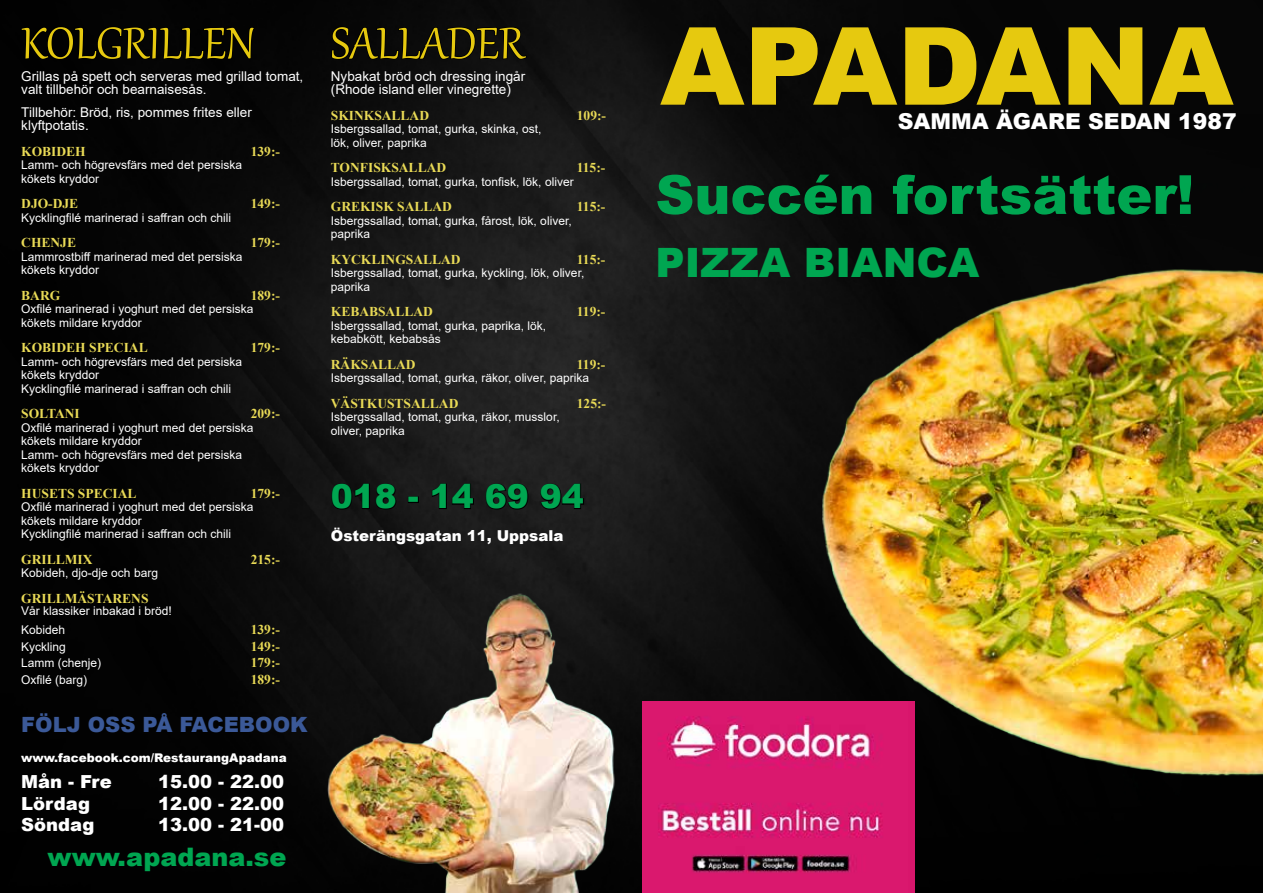
<style>
.page{position:relative;width:1263px;height:893px;background:#fff}
.page>*{position:absolute;margin:0;border:0;box-sizing:border-box;transform-origin:0 0}
.t1{font:900 108px "Arial";letter-spacing:-.005em;color:#e6c90f}
.t2{font:54px "Gabriola";color:#e6c90f}
.t3{font:900 54px "Arial";color:#00a651}
.t4{font:900 40.5px "Arial";color:#00a651}
.t5{font:900 33px "Arial";color:#00a651}
.t6{font:900 25.5px "Arial";color:#00a651}
.t7{font:900 21.9px "Arial";color:#fff}
.t8{font:900 21px "Arial";color:#3b5998}
.t9{font:900 18px "Arial";color:#fff}
.t10{font:900 15px "Arial";color:#fff}
.t11{font:700 13.5px "Times New Roman";color:#e9da56}
.t12{font:13.5px/13.5px "Arial";color:#fff}
.t13{font:12px/13.5px "Arial";color:#fff}
.t14{font:900 12px "Arial";color:#fff}
</style>
<div class="page">
<img style="left:0;top:0;width:1263px;height:893px">
<div style="left:20px;top:25px;width:235px;height:36px;background:#020202"></div>
<svg style="left:330px;top:26px;width:198px;height:35px;background:#070707"></svg>
<img style="left:323px;top:584px;width:299px;height:309px">
<svg style="left:331px;top:482px;width:66px;height:28px;background:#0e0e0e"></svg>
<div style="left:408px;top:496px;width:11px;height:7px;border:2px solid #000"></div>
<svg style="left:431px;top:482px;width:44px;height:28px"></svg>
<svg style="left:485px;top:483px;width:44px;height:27px"></svg>
<svg style="left:539px;top:483px;width:46px;height:27px"></svg>
<img style="left:643px;top:702px;width:271px;height:191px">
<img style="left:778px;top:184px;width:485px;height:694px">
<h2 class="t2" style="left:21px;top:8px;width:235px">KOLGRILLEN</h2>
<p class="t12" style="left:21px;top:69px;width:284px">Grillas på spett och serveras med grillad tomat, valt tillbehör och bearnaisesås.</p>
<p class="t12" style="left:21px;top:105px;width:232px">Tillbehör: Bröd, ris, pommes frites eller klyftpotatis.</p>
<p class="t11" style="left:21px;top:141px;width:66px">KOBIDEH</p>
<p class="t11" style="left:251px;top:141px;width:31px">139:-</p>
<p class="t13" style="left:21px;top:158px;width:222px">Lamm- och högrevsfärs med det persiska kökets kryddor</p>
<p class="t11" style="left:21px;top:194px;width:58px">DJO-DJE</p>
<p class="t11" style="left:251px;top:194px;width:31px">149:-</p>
<p class="t13" style="left:21px;top:211px;width:211px">Kycklingfilé marinerad i saffran och chili</p>
<p class="t11" style="left:21px;top:233px;width:56px">CHENJE</p>
<p class="t11" style="left:251px;top:233px;width:31px">179:-</p>
<p class="t13" style="left:21px;top:250px;width:223px">Lammrostbiff marinerad med det persiska kökets kryddor</p>
<p class="t11" style="left:21px;top:285px;width:41px">BARG</p>
<p class="t11" style="left:251px;top:285px;width:31px">189:-</p>
<p class="t13" style="left:21px;top:302px;width:234px">Oxfilé marinerad i yoghurt med det persiska kökets mildare kryddor</p>
<p class="t11" style="left:21px;top:338px;width:128px">KOBIDEH SPECIAL</p>
<p class="t11" style="left:251px;top:338px;width:31px">179:-</p>
<p class="t13" style="left:21px;top:355px;width:222px">Lamm- och högrevsfärs med det persiska kökets kryddor<br>Kycklingfilé marinerad i saffran och chili</p>
<p class="t11" style="left:21px;top:404px;width:60px">SOLTANI</p>
<p class="t11" style="left:251px;top:404px;width:31px">209:-</p>
<p class="t13" style="left:21px;top:421px;width:234px">Oxfilé marinerad i yoghurt med det persiska kökets mildare kryddor<br>Lamm- och högrevsfärs med det persiska kökets kryddor</p>
<p class="t11" style="left:21px;top:483px;width:117px">HUSETS SPECIAL</p>
<p class="t11" style="left:251px;top:483px;width:31px">179:-</p>
<p class="t13" style="left:21px;top:500px;width:234px">Oxfilé marinerad i yoghurt med det persiska kökets mildare kryddor<br>Kycklingfilé marinerad i saffran och chili</p>
<p class="t11" style="left:21px;top:549px;width:73px">GRILLMIX</p>
<p class="t11" style="left:251px;top:549px;width:31px">215:-</p>
<p class="t13" style="left:21px;top:566px;width:138px">Kobideh, djo-dje och barg</p>
<p class="t11" style="left:21px;top:588px;width:129px">GRILLMÄSTARENS</p>
<p class="t13" style="left:21px;top:601px;width:152px;line-height:19.5px">Vår klassiker inbakad i bröd!<br>Kobideh</p>
<p class="t11" style="left:251px;top:620px;width:31px">139:-</p>
<p class="t13" style="left:21px;top:640px;width:46px">Kyckling</p>
<p class="t11" style="left:251px;top:636px;width:31px">149:-</p>
<p class="t13" style="left:21px;top:656px;width:82px">Lamm (chenje)</p>
<p class="t11" style="left:251px;top:653px;width:31px">179:-</p>
<p class="t13" style="left:21px;top:673px;width:68px">Oxfilé (barg)</p>
<p class="t11" style="left:251px;top:669px;width:31px">189:-</p>
<h3 class="t8" style="left:21px;top:709px;width:288px">FÖLJ OSS PÅ FACEBOOK</h3>
<p class="t14" style="left:21px;top:748px;width:267px">www.facebook.com/RestaurangApadana</p>
<h3 class="t9" style="left:21px;top:769px;width:92px">Mån - Fre</h3>
<h3 class="t9" style="left:158px;top:769px;width:128px">15.00 - 22.00</h3>
<h3 class="t9" style="left:21px;top:790px;width:70px">Lördag</h3>
<h3 class="t9" style="left:158px;top:790px;width:128px">12.00 - 22.00</h3>
<h3 class="t9" style="left:21px;top:812px;width:75px">Söndag</h3>
<h3 class="t9" style="left:158px;top:812px;width:128px">13.00 - 21-00</h3>
<h3 class="t6" style="left:48px;top:839px;width:240px">www.apadana.se</h3>
<h2 class="t2" style="left:331px;top:8px;width:195px">SALLADER</h2>
<p class="t12" style="left:331px;top:69px;width:196px">Nybakat bröd och dressing ingår (Rhode island eller vinegrette)</p>
<p class="t11" style="left:331px;top:105px;width:100px">SKINKSALLAD</p>
<p class="t11" style="left:577px;top:105px;width:31px">109:-</p>
<p class="t13" style="left:331px;top:122px;width:212px">Isbergssallad, tomat, gurka, skinka, ost, lök, oliver, paprika</p>
<p class="t11" style="left:331px;top:158px;width:117px">TONFISKSALLAD</p>
<p class="t11" style="left:577px;top:158px;width:30px">115:-</p>
<p class="t13" style="left:331px;top:175px;width:244px">Isbergssallad, tomat, gurka, tonfisk, lök, oliver</p>
<p class="t11" style="left:331px;top:197px;width:123px">GREKISK SALLAD</p>
<p class="t11" style="left:577px;top:197px;width:30px">115:-</p>
<p class="t13" style="left:331px;top:214px;width:242px">Isbergssallad, tomat, gurka, fårost, lök, oliver, paprika</p>
<p class="t11" style="left:331px;top:249px;width:131px">KYCKLINGSALLAD</p>
<p class="t11" style="left:577px;top:249px;width:30px">115:-</p>
<p class="t13" style="left:331px;top:266px;width:255px">Isbergssallad, tomat, gurka, kyckling, lök, oliver, paprika</p>
<p class="t11" style="left:331px;top:302px;width:104px">KEBABSALLAD</p>
<p class="t11" style="left:577px;top:302px;width:30px">119:-</p>
<p class="t13" style="left:331px;top:319px;width:217px">Isbergssallad, tomat, gurka, paprika, lök, kebabkött, kebabsås</p>
<p class="t11" style="left:331px;top:354px;width:86px">RÄKSALLAD</p>
<p class="t11" style="left:577px;top:354px;width:30px">119:-</p>
<p class="t13" style="left:331px;top:371px;width:260px">Isbergssallad, tomat, gurka, räkor, oliver, paprika</p>
<p class="t11" style="left:331px;top:393px;width:129px">VÄSTKUSTSALLAD</p>
<p class="t11" style="left:577px;top:393px;width:31px">125:-</p>
<p class="t13" style="left:331px;top:410px;width:230px">Isbergssallad, tomat, gurka, räkor, musslor, oliver, paprika</p>
<h3 class="t5" style="left:331px;top:473px;width:255px">018 - 14 69 94</h3>
<p class="t10" style="left:331px;top:525px;width:234px">Österängsgatan 11, Uppsala</p>
<h1 class="t1" style="left:660px;top:-12px;width:575px">APADANA</h1>
<h3 class="t7" style="left:898px;top:105px;width:340px">SAMMA ÄGARE SEDAN 1987</h3>
<h2 class="t3" style="left:655px;top:155px;width:540px">Succén fortsätter!</h2>
<h3 class="t4" style="left:655px;top:233px;width:325px">PIZZA BIANCA</h3>
</div>
